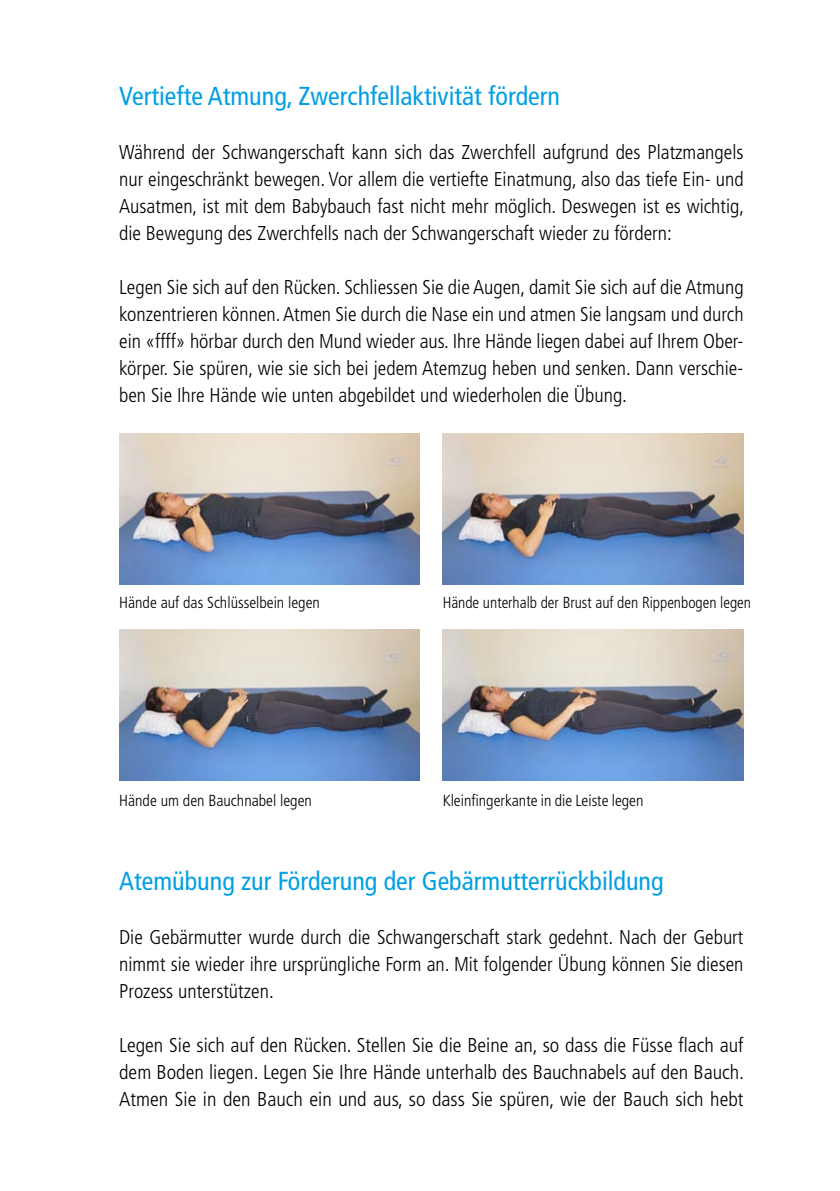
<style>
.page{position:relative;width:840px;height:1191px;background:#fff}
.page>*{position:absolute;margin:0;border:0;box-sizing:border-box;transform-origin:0 0}
.Grundtext{font:condensed 26px "Frutiger LT Std";color:#009fe3}
.Grundtext-2{font:300 condensed 20px/27px "Frutiger LT Std";color:#000;text-align:justify}
.Grundtext-3{font:300 condensed 16px "Frutiger LT Std";color:#000}
</style>
<div class="page">
<img style="left:442px;top:629px;width:301px;height:151px">
<img style="left:119px;top:629px;width:301px;height:151px">
<img style="left:119px;top:434px;width:301px;height:151px">
<img style="left:442px;top:434px;width:301px;height:151px">
<p class="Grundtext" style="left:119px;top:80px;width:442px">Vertiefte Atmung, Zwerchfellaktivität fördern</p>
<p class="Grundtext-2" style="left:119px;top:138px;width:626px">Während der Schwangerschaft kann sich das Zwerchfell aufgrund des Platzmangels nur eingeschränkt bewegen. Vor allem die vertiefte Einatmung, also das tiefe Ein- und Ausatmen, ist mit dem Babybauch fast nicht mehr möglich. Deswegen ist es wichtig, die Bewegung des Zwerchfells nach der Schwangerschaft wieder zu fördern:</p>
<p class="Grundtext-2" style="left:119px;top:273px;width:625px">Legen Sie sich auf den Rücken. Schliessen Sie die Augen, damit Sie sich auf die Atmung konzentrieren können. Atmen Sie durch die Nase ein und atmen Sie langsam und durch ein «ffff» hörbar durch den Mund wieder aus. Ihre Hände liegen dabei auf Ihrem Ober&shy;körper. Sie spüren, wie sie sich bei jedem Atemzug heben und senken. Dann verschie&shy;ben Sie Ihre Hände wie unten abgebildet und wiederholen die Übung.</p>
<p class="Grundtext-3" style="left:119px;top:593px;width:202px">Hände auf das Schlüsselbein legen</p>
<p class="Grundtext-3" style="left:442px;top:593px;width:310px">Hände unterhalb der Brust auf den Rippenbogen legen</p>
<p class="Grundtext-3" style="left:119px;top:791px;width:194px">Hände um den Bauchnabel legen</p>
<p class="Grundtext-3" style="left:442px;top:791px;width:202px">Kleinfingerkante in die Leiste legen</p>
<p class="Grundtext" style="left:119px;top:865px;width:545px">Atemübung zur Förderung der Gebärmutterrückbildung</p>
<p class="Grundtext-2" style="left:119px;top:923px;width:625px">Die Gebärmutter wurde durch die Schwangerschaft stark gedehnt. Nach der Geburt nimmt sie wieder ihre ursprüngliche Form an. Mit folgender Übung können Sie diesen Prozess unterstützen.</p>
<p class="Grundtext-2" style="left:119px;top:1031px;width:626px">Legen Sie sich auf den Rücken. Stellen Sie die Beine an, so dass die Füsse flach auf dem Boden liegen. Legen Sie Ihre Hände unterhalb des Bauchnabels auf den Bauch.<br>Atmen Sie in den Bauch ein und aus, so dass Sie spüren, wie der Bauch sich hebt</p>
</div>
